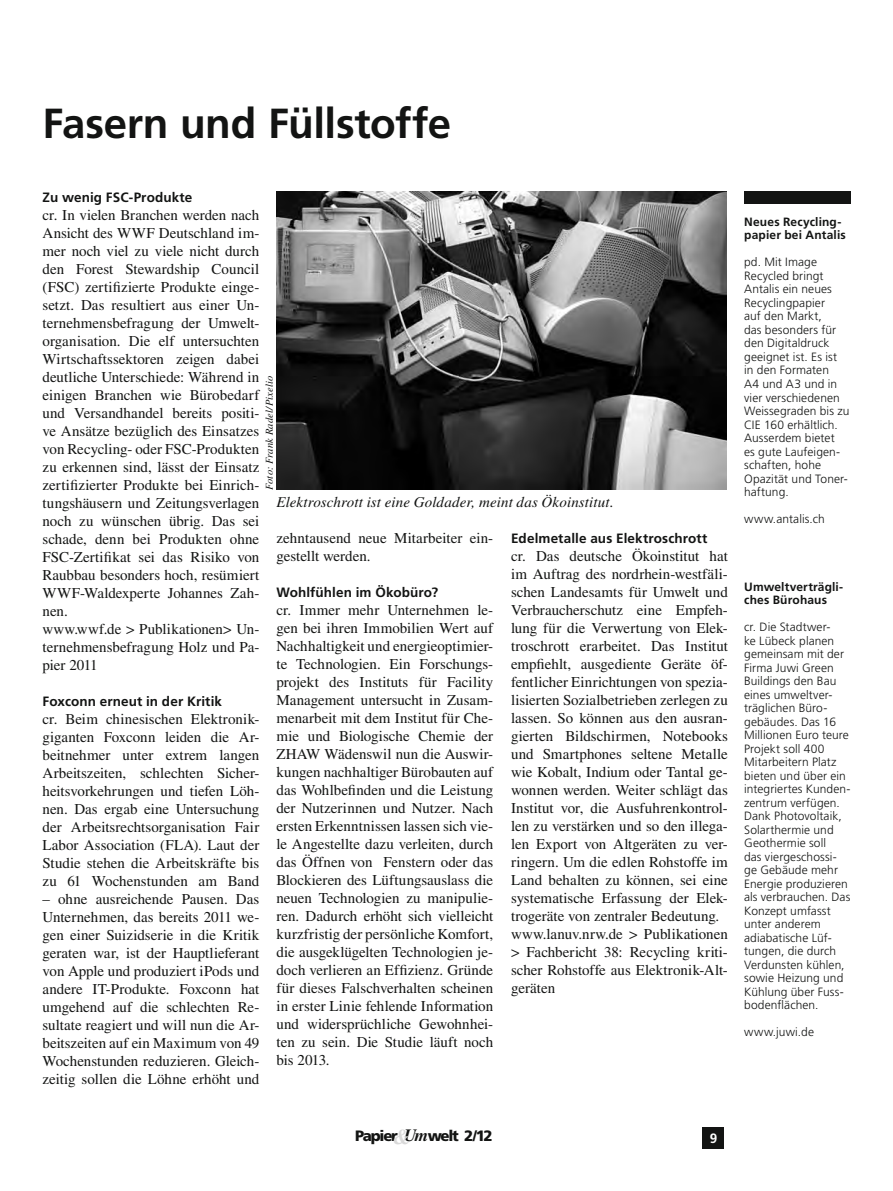
<style>
.page{position:relative;width:893px;height:1191px;background:#fff}
.page>*{position:absolute;margin:0;border:0;box-sizing:border-box;transform-origin:0 0}
.t1{font:700 42px "Frutiger LT Std";letter-spacing:-.01em;color:#131413}
.t2{font:15px/18px "Times LT Std";color:#131413}
.t3{font:italic 15px "Times LT Std";letter-spacing:.01em;color:#131413}
.t4{font:900 15px "Frutiger LT Std";letter-spacing:-.085em;color:#131413}
.t5{font:700 13.5px "Frutiger LT Std";letter-spacing:.01em;color:#131413}
.t6{font:700 13.5px "Frutiger LT Std";color:#fff}
.t7{font:300 12px/13.5px "Frutiger LT Std";letter-spacing:.005em;color:#131413}
.t8{font:700 12px/13.5px "Frutiger LT Std";letter-spacing:.015em;color:#131413}
.t9{font:italic 10.5px "Times LT Std";letter-spacing:.015em;color:#131413}
.s1{font-family:"Times LT Std";font-weight:700;font-style:italic;font-size:21.3px;color:#d9d9d9}
.s2{font-family:"Times LT Std";font-weight:700;font-style:italic;font-size:17.25px}
</style>
<div class="page">
<div style="left:744px;top:191px;width:106px;height:13px;background:#131413"></div>
<div style="left:703px;top:1127px;width:21px;height:21px;background:#131413"></div>
<img style="left:276px;top:191px;width:450px;height:299px">
<h1 class="t1" style="left:43px;top:99px;width:410px">Fasern und Füllstoffe</h1>
<p class="t5" style="left:43px;top:189px;width:151px">Zu wenig FSC-Produkte</p>
<p class="t2" style="left:43px;top:205px;width:218px">cr. In vielen Branchen werden nach<br>Ansicht des WWF Deutschland im&shy;mer noch viel zu viele nicht durch den Forest Stewardship Council (FSC) zertifizierte Produkte einge&shy;setzt. Das resultiert aus einer Un&shy;ternehmensbefragung der Umwelt&shy;organisation. Die elf untersuchten<br>Wirtschaftssektoren zeigen dabei deutliche Unterschiede: Während in einigen Branchen wie Bürobedarf und Versandhandel bereits positi&shy;ve Ansätze bezüglich des Einsatzes von Recycling- oder FSC-Produkten zu erkennen sind, lässt der Einsatz zertifizierter Produkte bei Einrich&shy;tungshäusern und Zeitungsverlagen noch zu wünschen übrig. Das sei schade, denn bei Produkten ohne<br>FSC-Zertifikat sei das Risiko von<br>Raubbau besonders hoch, resümiert<br>WWF-Waldexperte Johannes Zah&shy;nen.<br>www.wwf.de &gt; Publikationen&gt; Un&shy;ternehmensbefragung Holz und Pa&shy;pier 2011</p>
<p class="t5" style="left:43px;top:693px;width:181px">Foxconn erneut in der Kritik</p>
<p class="t2" style="left:43px;top:709px;width:218px;text-align:justify">cr. Beim chinesischen Elektronik&shy;giganten Foxconn leiden die Ar&shy;beitnehmer unter extrem langen Arbeitszeiten, schlechten Sicher&shy;heitsvorkehrungen und tiefen Löh&shy;nen. Das ergab eine Untersuchung der Arbeitsrechtsorganisation Fair Labor Association (FLA). Laut der Studie stehen die Arbeitskräfte bis zu 61 Wochenstunden am Band</p>
<p class="t2" style="left:43px;top:889px;width:218px;text-align:justify">– ohne ausreichende Pausen. Das Unternehmen, das bereits 2011 we&shy;gen einer Suizidserie in die Kritik geraten war, ist der Hauptlieferant von Apple und produziert iPods und andere IT-Produkte. Foxconn hat umgehend auf die schlechten Re&shy;sultate reagiert und will nun die Ar&shy;beitszeiten auf ein Maximum von 49<br>Wochenstunden reduzieren. Gleich&shy;zeitig sollen die Löhne erhöht und</p>
<p class="t9" style="left:264px;top:490px;width:116px;rotate:-90deg">Foto: Frank Radel/Pixelio</p>
<p class="t3" style="left:276px;top:493px;width:339px">Elektroschrott ist eine Goldader, meint das Ökoinstitut.</p>
<p class="t5" style="left:511px;top:530px;width:198px">Edelmetalle aus Elektroschrott</p>
<p class="t2" style="left:511px;top:547px;width:218px">cr. Das deutsche Ökoinstitut hat im Auftrag des nordrhein-westfäli&shy;schen Landesamts für Umwelt und Verbraucherschutz eine Empfeh&shy;lung für die Verwertung von Elek&shy;troschrott erarbeitet. Das Institut empfiehlt, ausgediente Geräte öf&shy;fentlicher Einrichtungen von spezia&shy;lisierten Sozialbetrieben zerlegen zu lassen. So können aus den ausran&shy;gierten Bildschirmen, Notebooks und Smartphones seltene Metalle wie Kobalt, Indium oder Tantal ge&shy;wonnen werden. Weiter schlägt das Institut vor, die Ausfuhrenkontrol&shy;len zu verstärken und so den illega&shy;len Export von Altgeräten zu ver&shy;ringern. Um die edlen Rohstoffe im Land behalten zu können, sei eine systematische Erfassung der Elek&shy;trogeräte von zentraler Bedeutung. www.lanuv.nrw.de &gt; Publikationen &gt; Fachbericht 38: Recycling kriti&shy;scher Rohstoffe aus Elektronik-Alt&shy;geräten</p>
<p class="t2" style="left:276px;top:529px;width:218px">zehntausend neue Mitarbeiter ein&shy;gestellt werden.</p>
<p class="t5" style="left:276px;top:584px;width:163px">Wohlfühlen im Ökobüro?</p>
<p class="t2" style="left:276px;top:601px;width:218px;text-align:justify">cr. Immer mehr Unternehmen le&shy;gen bei ihren Immobilien Wert auf Nachhaltigkeit und energieoptimier&shy;te Technologien. Ein Forschungs&shy;projekt des Instituts für Facility Management untersucht in Zusam&shy;menarbeit mit dem Institut für Che&shy;mie und Biologische Chemie der ZHAW Wädenswil nun die Auswir&shy;kungen nachhaltiger Bürobauten auf das Wohlbefinden und die Leistung der Nutzerinnen und Nutzer. Nach ersten Erkenntnissen lassen sich vie&shy;le Angestellte dazu verleiten, durch das Öffnen von Fenstern oder das Blockieren des Lüftungsauslass die neuen Technologien zu manipulie&shy;ren. Dadurch erhöht sich vielleicht kurzfristig der persönliche Komfort, die ausgeklügelten Technologien je&shy;doch verlieren an Effizienz. Gründe für dieses Falschverhalten scheinen in erster Linie fehlende Information und widersprüchliche Gewohnhei&shy;ten zu sein. Die Studie läuft noch bis 2013.</p>
<p class="t8" style="left:744px;top:215px;width:103px">Neues Recycling&shy;papier bei Antalis</p>
<p class="t7" style="left:744px;top:256px;width:107px">pd. Mit Image<br>Recycled bringt<br>Antalis ein neues<br>Recyclingpapier<br>auf den Markt,<br>das besonders für den Digitaldruck geeignet ist. Es ist in den Formaten<br>A4 und A3 und in vier verschiedenen<br>Weissegraden bis zu<br>CIE 160 erhältlich.<br>Ausserdem bietet<br>es gute Laufeigen&shy;schaften, hohe<br>Opazität und Toner&shy;haftung.</p>
<p class="t7" style="left:744px;top:512px;width:82px">www.antalis.ch</p>
<p class="t8" style="left:744px;top:579px;width:101px">Umweltverträgli&shy;ches Bürohaus</p>
<p class="t7" style="left:744px;top:620px;width:108px">cr. Die Stadtwer-<br>ke Lübeck planen gemeinsam mit der<br>Firma Juwi Green<br>Buildings den Bau eines umweltver&shy;träglichen Büro&shy;gebäudes. Das 16<br>Millionen Euro teure<br>Projekt soll 400<br>Mitarbeitern Platz bieten und über ein integriertes Kunden&shy;zentrum verfügen.<br>Dank Photovoltaik,<br>Solarthermie und<br>Geothermie soll<br>das viergeschossi&shy;ge Gebäude mehr<br>Energie produzieren als verbrauchen. Das<br>Konzept umfasst unter anderem adiabatische Lüf&shy;tungen, die durch<br>Verdunsten kühlen, sowie Heizung und<br>Kühlung über Fuss&shy;bodenflächen.</p>
<p class="t7" style="left:744px;top:1025px;width:71px">www.juwi.de</p>
<p class="t4" style="left:355px;top:1127px;width:139px">Papier <span class="s1">&amp;</span><span class="s2">Um</span>welt 2/12</p>
<p class="t6" style="left:710px;top:1130px;width:9px">9</p>
</div>
